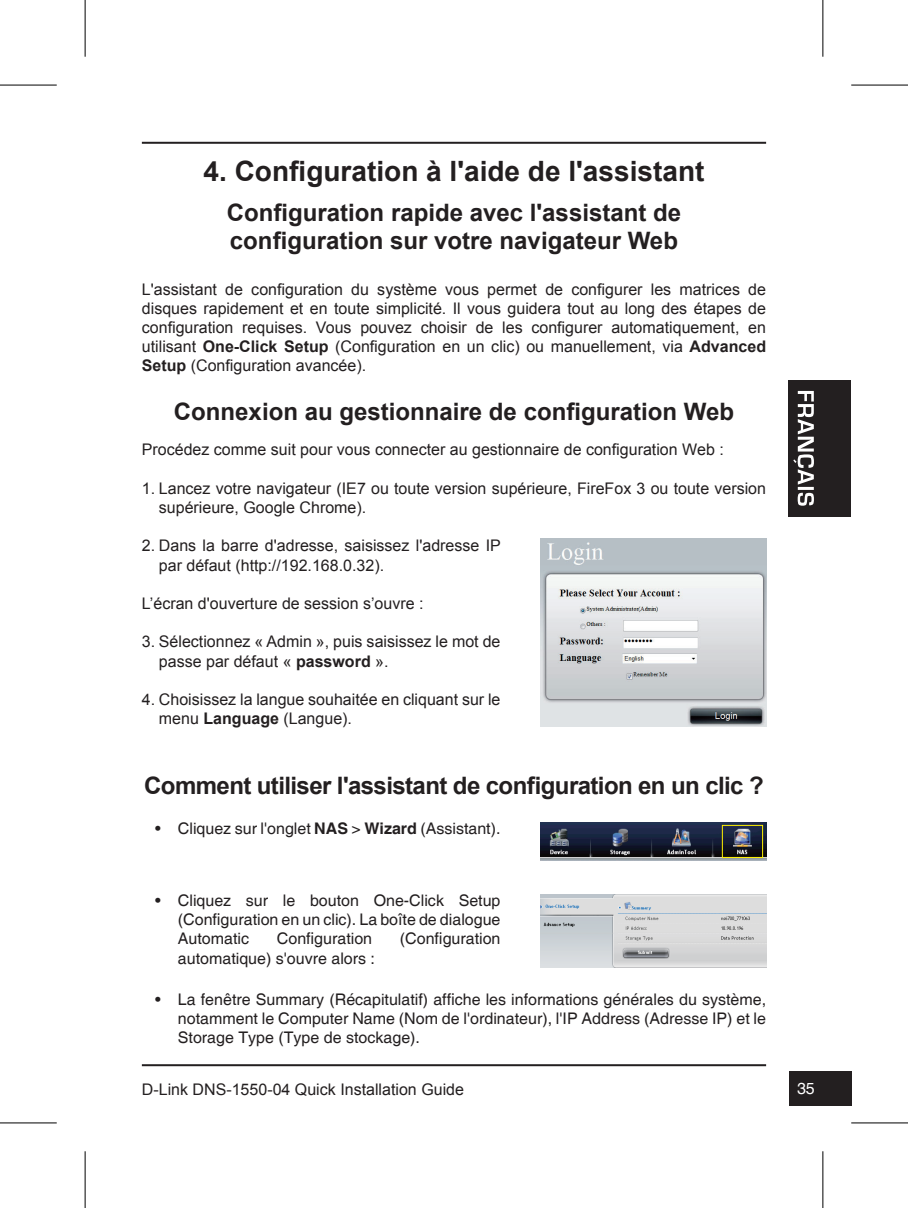
<style>
.page{position:relative;width:908px;height:1208px;background:#fff}
.page>*{position:absolute;margin:0;border:0;box-sizing:border-box;transform-origin:0 0}
.t1{font:700 28px "Arial";color:#231f20}
.t2{font:700 24px/28.8px "Arial";color:#231f20}
.t3{font:700 24px "Arial";letter-spacing:-.025em;color:#231f20}
.t4{font:16px/19.2px "Arial";color:#231f20}
.t5{font:16px/19.2px "Helvetica";color:#231f20;text-align:justify}
.t6{font:16px "Helvetica";color:#fff}
.s1{font-weight:700}
</style>
<div class="page">
<hr style="left:142px;top:142px;width:623px;height:2px;background:#231f20">
<hr style="left:142px;top:1064px;width:623px;height:2px;background:#231f20">
<div style="left:788px;top:1071px;width:62px;height:35px;background:#231f20"></div>
<div style="left:788px;top:380px;width:62px;height:136px;background:#231f20"></div>
<svg style="left:793px;top:391px;width:20px;height:115px"></svg>
<img style="left:540px;top:539px;width:225px;height:187px">
<img style="left:540px;top:894px;width:225px;height:73px">
<img style="left:540px;top:822px;width:225px;height:38px">
<div style="left:721px;top:825px;width:41px;height:33px;border:1px solid #fff101"></div>
<hr style="left:0;top:85px;width:57px;height:1px;background:#000">
<hr style="left:850px;top:85px;width:57px;height:1px;background:#000">
<hr style="left:0;top:1122px;width:57px;height:1px;background:#000">
<hr style="left:850px;top:1122px;width:57px;height:1px;background:#000">
<hr style="left:85px;top:0;width:1px;height:57px;background:#000">
<hr style="left:85px;top:1151px;width:1px;height:57px;background:#000">
<hr style="left:822px;top:0;width:1px;height:57px;background:#000">
<hr style="left:822px;top:1151px;width:1px;height:57px;background:#000">
<h1 class="t1" style="left:203px;top:153px;width:502px">4. Configuration à l'aide de l'assistant</h1>
<h2 class="t2" style="left:227px;top:198px;width:455px">Configuration rapide avec l'assistant de configuration sur votre navigateur Web</h2>
<p class="t4" style="left:142px;top:279px;width:625px;text-align:justify">L'assistant de configuration du système vous permet de configurer les matrices de disques rapidement et en toute simplicité. Il vous guidera tout au long des étapes de configuration requises. Vous pouvez choisir de les configurer automatiquement, en utilisant <span class="s1">One-Click Setup</span> (Configuration en un clic) ou manuellement, via <span class="s1">Advanced Setup</span> (Configuration avancée).</p>
<h2 class="t2" style="left:174px;top:398px;width:561px">Connexion au gestionnaire de configuration Web</h2>
<p class="t4" style="left:142px;top:440px;width:583px">Procédez comme suit pour vous connecter au gestionnaire de configuration Web :</p>
<p class="t4" style="left:159px;top:479px;width:608px;text-indent:-17px">1. Lancez votre navigateur (IE7 ou toute version supérieure, FireFox 3 ou toute version supérieure, Google Chrome).</p>
<p class="t4" style="left:159px;top:536px;width:343px;text-indent:-17px">2. Dans la barre d'adresse, saisissez l'adresse IP par défaut (http://192.168.0.32).</p>
<p class="t4" style="left:142px;top:594px;width:283px">L’écran d'ouverture de session s’ouvre :</p>
<p class="t4" style="left:159px;top:632px;width:343px;text-indent:-17px">3. Sélectionnez « Admin », puis saisissez le mot de passe par défaut « <span class="s1">password</span> ».</p>
<p class="t4" style="left:159px;top:690px;width:343px;text-indent:-17px">4. Choisissez la langue souhaitée en cliquant sur le menu <span class="s1">Language</span> (Langue).</p>
<h2 class="t3" style="left:144px;top:770px;width:620px">Comment utiliser l'assistant de configuration en un clic ?</h2>
<p class="t5" style="left:155px;top:819px;width:346px">• Cliquez sur l'onglet <span class="s1">NAS</span> &gt; <span class="s1">Wizard</span> (Assistant).</p>
<p class="t5" style="left:178px;top:891px;width:324px;text-indent:-23px">• Cliquez sur le bouton One-Click Setup (Configuration en un clic). La boîte de dialogue Automatic</p>
<p class="t5" style="left:277px;top:929px;width:97px">Configuration</p>
<p class="t5" style="left:400px;top:929px;width:102px">(Configuration</p>
<p class="t5" style="left:178px;top:949px;width:198px">automatique) s'ouvre alors :</p>
<p class="t5" style="left:178px;top:990px;width:589px;text-indent:-23px">• La fenêtre Summary (Récapitulatif) affiche les informations générales du système, notamment le Computer Name (Nom de l'ordinateur), l'IP Address (Adresse IP) et le Storage Type (Type de stockage).</p>
<p class="t4" style="left:142px;top:1079px;width:323px">D-Link DNS-1550-04 Quick Installation Guide</p>
<p class="t6" style="left:796px;top:1079px;width:19px">35</p>
</div>
